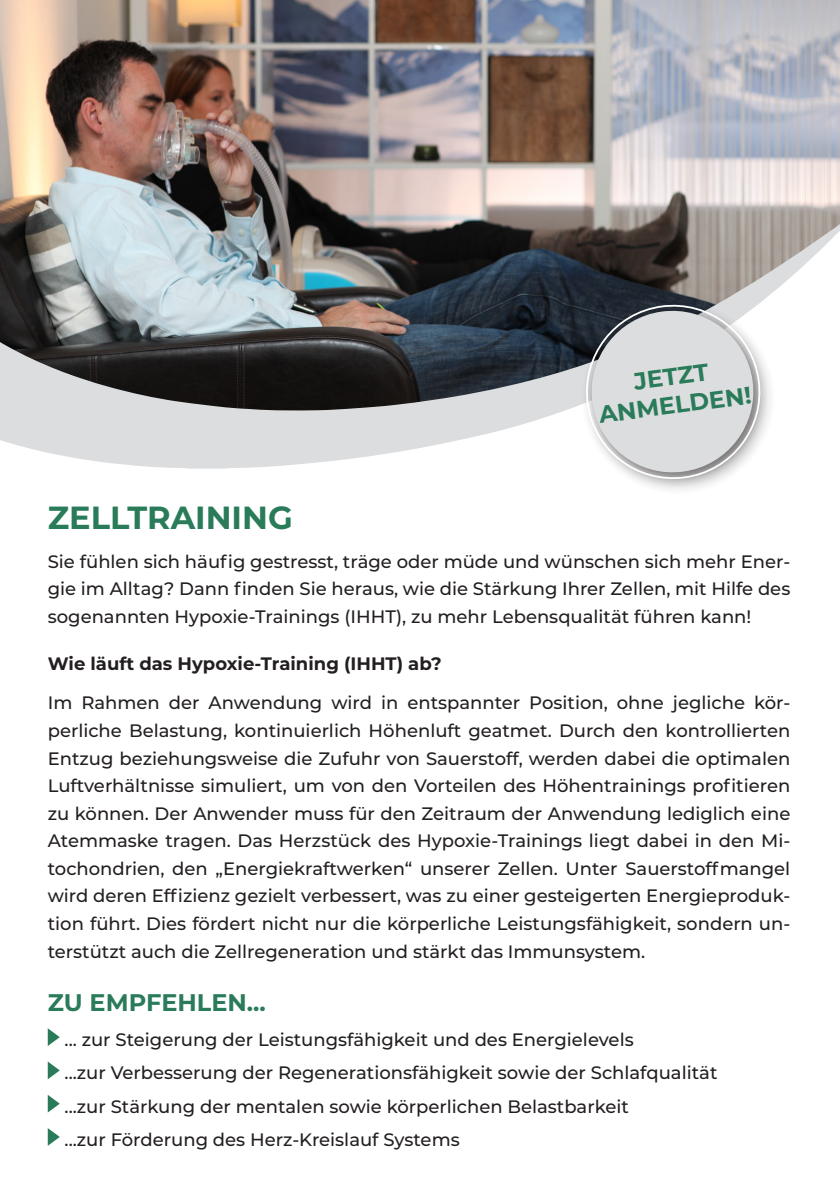
<style>
.page{position:relative;width:840px;height:1191px;background:#fff}
.page>*{position:absolute;margin:0;border:0;box-sizing:border-box;transform-origin:0 0}
.t1{font:700 32px "Montserrat";color:#297b59}
.t2{font:700 24px/28.8px "Montserrat";color:#297b59;text-align:center}
.t3{font:500 18px/27.6px "Montserrat";color:#231f20;text-align:justify}
.t4{font:700 18px "Montserrat";color:#231f20}
</style>
<div class="page">
<img style="left:0;top:0;width:839px;height:211px">
<svg style="left:0;top:213px;width:839px;height:255px"></svg>
<div style="left:581px;top:301px;width:194px;height:193px;background:#231f20;opacity:.6"></div>
<svg style="left:581px;top:300px;width:183px;height:183px"></svg>
<svg style="left:48px;top:1028px;width:12px;height:18px"></svg>
<svg style="left:48px;top:1061px;width:12px;height:18px"></svg>
<svg style="left:48px;top:1095px;width:12px;height:17px"></svg>
<svg style="left:48px;top:1128px;width:12px;height:17px"></svg>
<h1 class="t1" style="left:48px;top:495px;width:246px">ZELLTRAINING</h1>
<h2 class="t2" style="left:593px;top:370px;width:155px;rotate:-7deg">JETZT<br>ANMELDEN!</h2>
<p class="t3" style="left:48px;top:547px;width:743px">Sie fühlen sich häufig gestresst, träge oder müde und wünschen sich mehr Ener&shy;gie im Alltag? Dann finden Sie heraus, wie die Stärkung Ihrer Zellen, mit Hilfe des sogenannten Hypoxie-Trainings (IHHT), zu mehr Lebensqualität führen kann!</p>
<p class="t4" style="left:48px;top:651px;width:395px">Wie läuft das Hypoxie-Training (IHHT) ab?</p>
<p class="t3" style="left:48px;top:688px;width:743px">Im Rahmen der Anwendung wird in entspannter Position, ohne jegliche kör&shy;perliche Belastung, kontinuierlich Höhenluft geatmet. Durch den kontrollierten Entzug beziehungsweise die Zufuhr von Sauerstoff, werden dabei die optimalen Luftverhältnisse simuliert, um von den Vorteilen des Höhentrainings profitieren zu können. Der Anwender muss für den Zeitraum der Anwendung lediglich eine Atemmaske tragen. Das Herzstück des Hypoxie-Trainings liegt dabei in den Mi&shy;tochondrien, den „Energiekraftwerken“ unserer Zellen. Unter Sauerstoffmangel wird deren Effizienz gezielt verbessert, was zu einer gesteigerten Energieproduk&shy;tion führt. Dies fördert nicht nur die körperliche Leistungsfähigkeit, sondern un&shy;terstützt auch die Zellregeneration und stärkt das Immunsystem.</p>
<h2 class="t2" style="left:48px;top:986px;width:219px">ZU EMPFEHLEN...</h2>
<p class="t3" style="left:65px;top:1022px;width:654px;line-height:33.2px;text-align:left">... zur Steigerung der Leistungsfähigkeit und des Energielevels<br>...zur Verbesserung der Regenerationsfähigkeit sowie der Schlafqualität ...zur Stärkung der mentalen sowie körperlichen Belastbarkeit<br>...zur Förderung des Herz-Kreislauf Systems</p>
</div>
